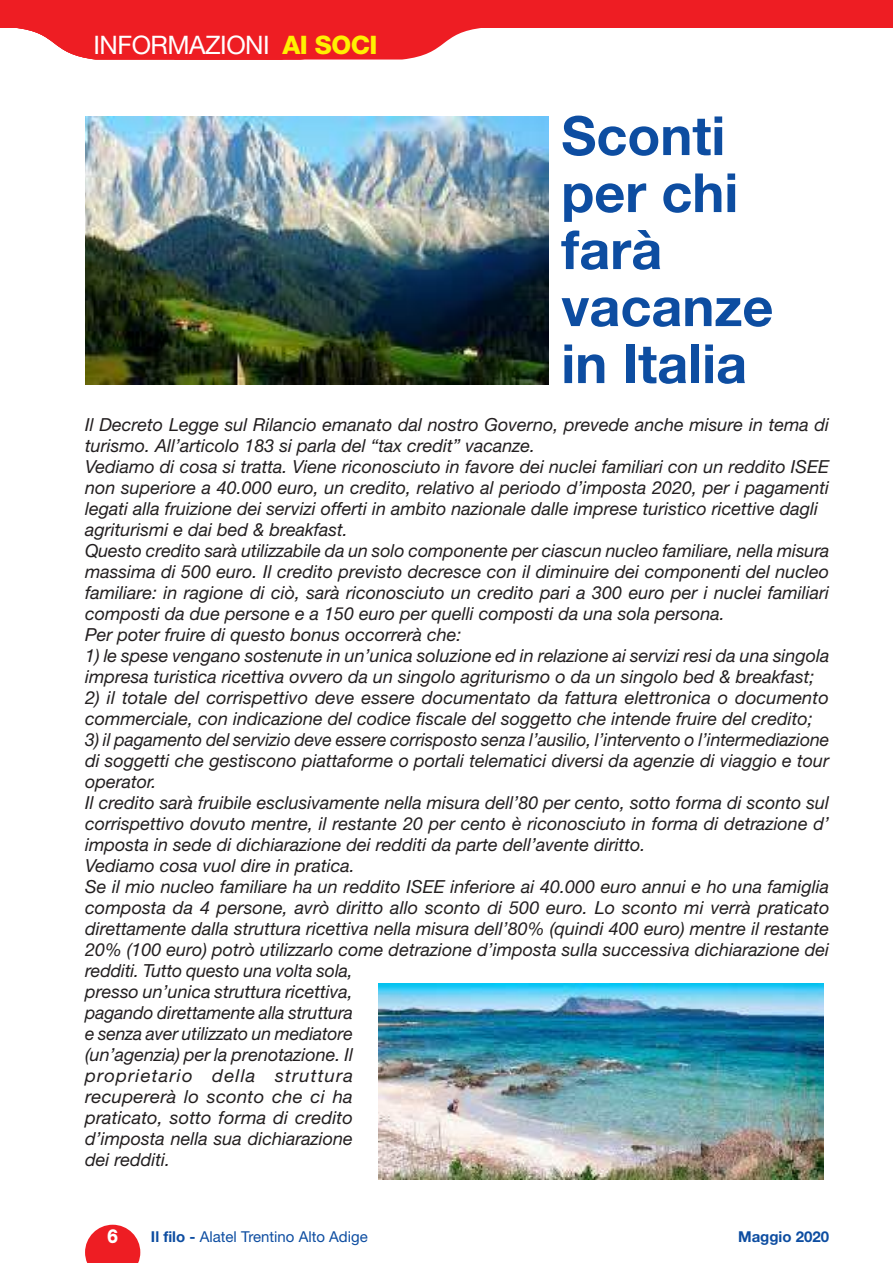
<style>
.page{position:relative;width:893px;height:1263px;background:#fff}
.page>*{position:absolute;margin:0;border:0;box-sizing:border-box;transform-origin:0 0}
.t1{font:700 54px/57px "Helvetica Neue LT Std";color:#0d4da1}
.t2{font:800 25.5px "Helvetica Neue LT Std";letter-spacing:-.02em;color:#fff101}
.t3{font:25.5px "Helvetica Neue LT Std";letter-spacing:-.02em;color:#fff}
.t4{font:800 19.5px "Helvetica Neue LT Std";color:#fff;scale:.9 1}
.t5{font:italic 18px/21px "Helvetica Neue LT Std";color:#231f20}
.t6{font:15px "Helvetica Neue LT Std";color:#0d4da1}
.t7{font:700 15px "Helvetica Neue LT Std";color:#0d4da1}
.s1{font-weight:400;color:#fff}
.s2{font-weight:700}
</style>
<div class="page">
<div style="left:0;top:0;width:893px;height:28px;background:#ee1d23"></div>
<svg style="left:17px;top:28px;width:464px;height:32px"></svg>
<img style="left:85px;top:116px;width:464px;height:268px">
<svg style="left:85px;top:1225px;width:55px;height:38px;background:#f03f45"></svg>
<img style="left:378px;top:984px;width:445px;height:195px">
<h2 class="t2" style="left:94px;top:30px;width:271px"><span class="s1">COLONNA</span> LARGLARGA</h2>
<h2 class="t3" style="left:94px;top:30px;width:178px">INFORMAZIONI</h2>
<h2 class="t2" style="left:282px;top:30px;width:97px">AI SOCI</h2>
<h1 class="t1" style="left:561px;top:106px;width:214px">Sconti per chi farà vacanze in Italia</h1>
<p class="t5" style="left:85px;top:414px;width:746px">Il Decreto Legge sul Rilancio emanato dal nostro Governo, prevede anche misure in tema di turismo. All’articolo 183 si parla del “tax credit” vacanze.<br>Vediamo di cosa si tratta. Viene riconosciuto in favore dei nuclei familiari con un reddito ISEE non superiore a 40.000 euro, un credito, relativo al periodo d’imposta 2020, per i pagamenti legati alla fruizione dei servizi offerti in ambito nazionale dalle imprese turistico ricettive dagli agriturismi e dai bed &amp; breakfast.<br>Questo credito sarà utilizzabile da un solo componente per ciascun nucleo familiare, nella misura massima di 500 euro. Il credito previsto decresce con il diminuire dei componenti del nucleo familiare: in ragione di ciò, sarà riconosciuto un credito pari a 300 euro per i nuclei familiari composti da due persone e a 150 euro per quelli composti da una sola persona.<br>Per poter fruire di questo bonus occorrerà che:</p>
<p class="t5" style="left:85px;top:645px;width:746px">1) le spese vengano sostenute in un’unica soluzione ed in relazione ai servizi resi da una singola impresa turistica ricettiva ovvero da un singolo agriturismo o da un singolo bed &amp; breakfast;</p>
<p class="t5" style="left:85px;top:687px;width:745px">2) il totale del corrispettivo deve essere documentato da fattura elettronica o documento commerciale, con indicazione del codice fiscale del soggetto che intende fruire del credito;</p>
<p class="t5" style="left:85px;top:729px;width:746px">3) il pagamento del servizio deve essere corrisposto senza l’ausilio, l’intervento o l’intermediazione di soggetti che gestiscono piattaforme o portali telematici diversi da agenzie di viaggio e tour operator.<br>Il credito sarà fruibile esclusivamente nella misura dell’80 per cento, sotto forma di sconto sul corrispettivo dovuto mentre, il restante 20 per cento è riconosciuto in forma di detrazione d’ imposta in sede di dichiarazione dei redditi da parte dell’avente diritto.<br>Vediamo cosa vuol dire in pratica.<br>Se il mio nucleo familiare ha un reddito ISEE inferiore ai 40.000 euro annui e ho una famiglia composta da 4 persone, avrò diritto allo sconto di 500 euro. Lo sconto mi verrà praticato direttamente dalla struttura ricettiva nella misura dell’80% (quindi 400 euro) mentre il restante 20% (100 euro) potrò utilizzarlo come detrazione d’imposta sulla successiva dichiarazione dei redditi. Tutto questo una volta sola,<br>presso un’unica struttura ricettiva,<br>pagando direttamente alla struttura<br>e senza aver utilizzato un mediatore<br>(un’agenzia) per la prenotazione. Il<br>proprietario della struttura<br>recupererà lo sconto che ci ha<br>praticato, sotto forma di credito<br>d’imposta nella sua dichiarazione<br>dei redditi.</p>
<p class="t4" style="left:107px;top:1224px;width:14px">6</p>
<p class="t6" style="left:151px;top:1227px;width:218px"><span class="s2">Il filo -</span> Alatel Trentino Alto Adige</p>
<p class="t7" style="left:738px;top:1227px;width:93px">Maggio 2020</p>
</div>
